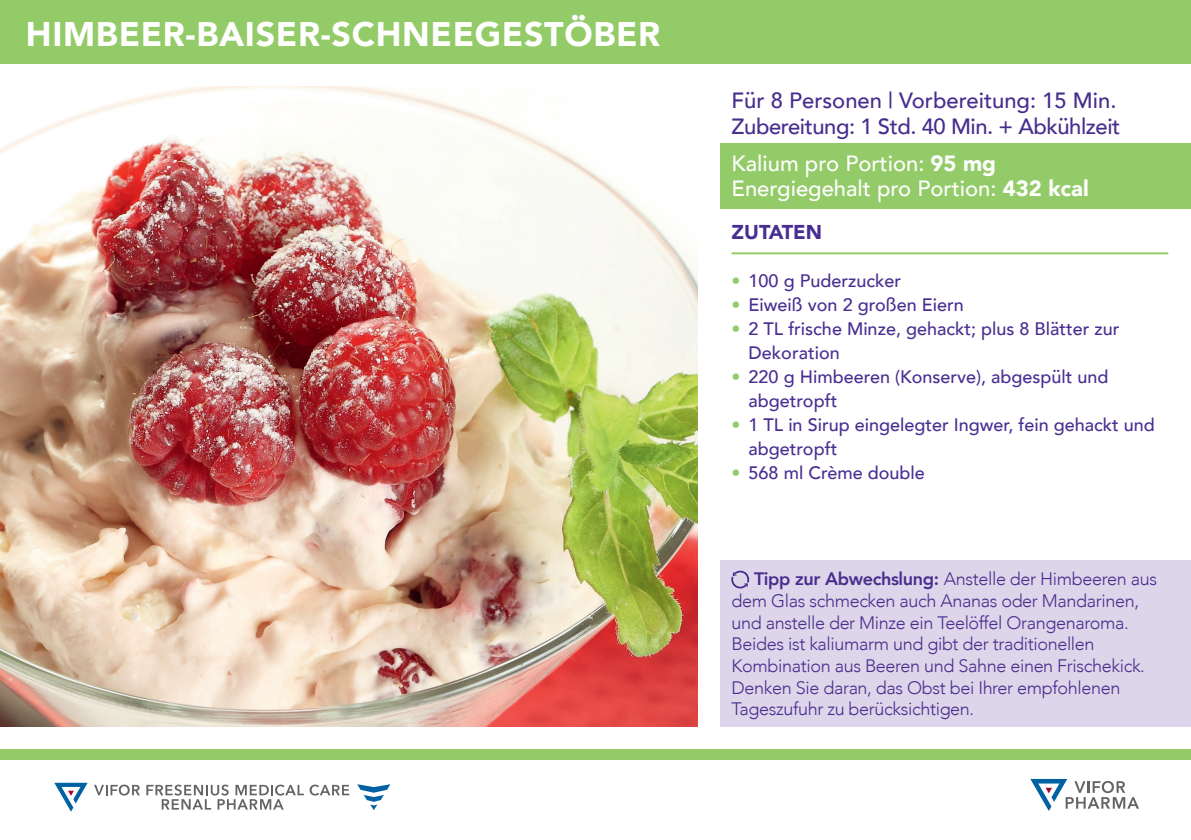
<style>
.page{position:relative;width:1191px;height:840px;background:#fff}
.page>*{position:absolute;margin:0;border:0;box-sizing:border-box;transform-origin:0 0}
.t1{font:900 34px "Avenir";letter-spacing:.02em;color:#fff}
.t2{font:500 22px/26px "Avenir";letter-spacing:-.02em;color:#472d8e}
.t3{font:500 22px/25px "Avenir";color:#fff}
.t4{font:900 20px "Avenir";color:#492e92}
.t5{font:300 18px/21.6px "Avenir";letter-spacing:-.02em;color:#472d8e}
.t6{font:500 18px/24px "Avenir";color:#492e92}
.s1{font-weight:900}
.s2{color:#93cb68}
.s3{font-weight:800}
</style>
<div class="page">
<div style="left:0;top:748px;width:1191px;height:91px;background:#93cb68"></div>
<div style="left:0;top:760px;width:1191px;height:79px;background:#fff"></div>
<svg style="left:1030px;top:778px;width:109px;height:32px"></svg>
<div style="left:0;top:0;width:1191px;height:63px;background:#93cb68"></div>
<svg style="left:94px;top:784px;width:46px;height:11px"></svg>
<svg style="left:146px;top:784px;width:203px;height:25px"></svg>
<svg style="left:357px;top:784px;width:33px;height:25px"></svg>
<svg style="left:54px;top:782px;width:34px;height:29px"></svg>
<div style="left:720px;top:559px;width:471px;height:167px;background:#ddd5e9"></div>
<svg style="left:731px;top:570px;width:18px;height:18px"></svg>
<img style="left:0;top:86px;width:697px;height:640px">
<div style="left:720px;top:143px;width:471px;height:65px;background:#93cb68"></div>
<hr style="left:731px;top:252px;width:437px;height:2px;background:#93cb68">
<h1 class="t1" style="left:26px;top:5px;width:636px">HIMBEER-BAISER-SCHNEEGESTÖBER</h1>
<p class="t2" style="left:731px;top:86px;width:390px">Für 8 Personen | Vorbereitung: 15 Min.<br>Zubereitung: 1 Std. 40 Min. + Abkühlzeit</p>
<p class="t3" style="left:731px;top:150px;width:358px">Kalium pro Portion: <span class="s1">95 mg<br></span>Energiegehalt pro Portion: <span class="s1">432 kcal</span></p>
<p class="t4" style="left:731px;top:215px;width:92px">ZUTATEN</p>
<p class="t6" style="left:731px;top:268px;width:171px"><span class="s2">•</span> 100 g Puderzucker</p>
<p class="t6" style="left:731px;top:292px;width:234px"><span class="s2">•</span> Eiweiß von 2 großen Eiern</p>
<p class="t6" style="left:748px;top:316px;width:372px;text-indent:-17px"><span class="s2">•</span> 2 TL frische Minze, gehackt; plus 8 Blätter zur<br>Dekoration</p>
<p class="t6" style="left:748px;top:364px;width:361px;text-indent:-17px"><span class="s2">•</span> 220 g Himbeeren (Konserve), abgespült und abgetropft</p>
<p class="t6" style="left:748px;top:412px;width:408px;text-indent:-17px"><span class="s2">•</span> 1 TL in Sirup eingelegter Ingwer, fein gehackt und abgetropft</p>
<p class="t6" style="left:731px;top:460px;width:195px"><span class="s2">•</span> 568 ml Crème double</p>
<p class="t5" style="left:731px;top:568px;width:427px;text-indent:22px"><span class="s3">Tipp zur Abwechslung:</span> Anstelle der Himbeeren aus dem Glas schmecken auch Ananas oder Mandarinen, und anstelle der Minze ein Teelöffel Orangenaroma.<br>Beides ist kaliumarm und gibt der traditionellen Kombination aus Beeren und Sahne einen Frischekick.<br>Denken Sie daran, das Obst bei Ihrer empfohlenen Tageszufuhr zu berücksichtigen.</p>
</div>
